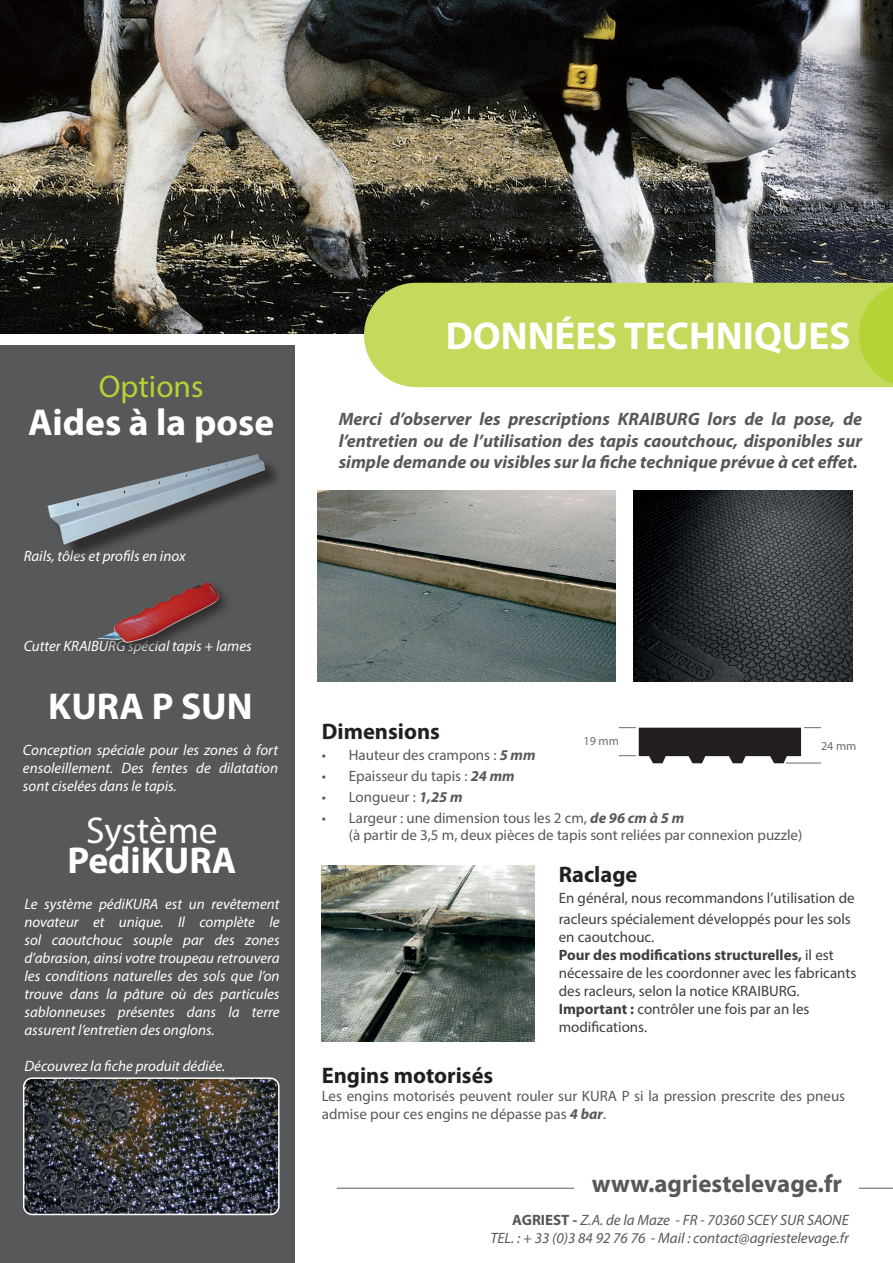
<style>
.page{position:relative;width:893px;height:1263px;background:#fff}
.page>*{position:absolute;margin:0;border:0;box-sizing:border-box;transform-origin:0 0}
.t1{font:700 39px "Myriad Pro";color:#fff}
.Subheads{font:700 37.5px/30px "Myriad Pro";color:#fff;text-align:center}
.Subheads-2{font:31.5px "Myriad Pro";color:#b5d334}
.t2{font:700 24.9px "Myriad Pro";color:#57585a}
.t3{font:700 22.5px "Myriad Pro";color:#231f20}
.t4{font:italic 700 18px/21.6px "Myriad Pro";color:#57585a;text-align:justify}
.Subheads-3{font:italic 15px/18px "Myriad Pro";color:#fff;text-align:justify}
.t5{font:15px/16.5px "Myriad Pro";color:#57585a}
.t6{font:15px/18px "Myriad Pro";color:#3e3e3f}
.t7{font:italic 15px "Myriad Pro";color:#57585a}
.t8{font:12.15px "Myriad Pro";color:#6c6d70}
.s1{font-weight:400}
.s2{font-weight:700;font-style:italic}
.s3{font-weight:700}
.s4{font-weight:700;font-style:normal}
</style>
<div class="page">
<img style="left:0;top:0;width:893px;height:334px">
<div style="left:0;top:346px;width:295px;height:917px;background:#57585a"></div>
<hr style="left:859px;top:1188px;width:34px;height:1px;background:#57585a">
<hr style="left:337px;top:1188px;width:237px;height:1px;background:#57585a">
<div style="left:364px;top:283px;width:495px;height:104px;background:#c3da5d"></div>
<svg style="left:859px;top:283px;width:34px;height:104px;background:#b9d540"></svg>
<img style="left:318px;top:490px;width:297px;height:191px">
<img style="left:633px;top:491px;width:219px;height:190px">
<svg style="left:619px;top:727px;width:202px;height:36px"></svg>
<hr style="left:786px;top:763px;width:35px;height:1px;background:#6c6d70">
<img style="left:322px;top:865px;width:212px;height:176px">
<img style="left:24px;top:1080px;width:253px;height:134px">
<div style="left:23px;top:1077px;width:257px;height:138px;border:2px solid #fff;border-radius:9px"></div>
<div style="left:50px;top:457px;width:234px;height:106px;background:#231f20;opacity:.75"></div>
<img style="left:47px;top:454px;width:218px;height:91px">
<div style="left:96px;top:580px;width:137px;height:77px;background:#231f20;opacity:.75"></div>
<img style="left:97px;top:582px;width:125px;height:62px">
<p class="Subheads-2" style="left:99px;top:367px;width:106px">Options</p>
<p class="Subheads" style="left:28px;top:406px;width:247px">Aides à la pose</p>
<p class="Subheads-3" style="left:24px;top:547px;width:163px">Rails, tôles et profils en inox</p>
<p class="Subheads-3" style="left:24px;top:637px;width:230px">Cutter KRAIBURG spécial tapis + lames</p>
<p class="Subheads" style="left:48px;top:690px;width:206px">KURA P SUN</p>
<p class="Subheads-3" style="left:23px;top:741px;width:257px">Conception spéciale pour les zones à fort ensoleillement. Des fentes de dilatation sont ciselées dans le tapis.</p>
<p class="Subheads" style="left:67px;top:814px;width:171px"><span class="s1">Système<br></span>PediKURA</p>
<p class="Subheads-3" style="left:24px;top:895px;width:257px">Le système pédiKURA est un revêtement novateur et unique. Il complète le sol caoutchouc souple par des zones d’abrasion, ainsi votre troupeau retrouvera les conditions naturelles des sols que l’on trouve dans la pâture où des particules sablonneuses présentes dans la terre assurent l’entretien des onglons.</p>
<p class="Subheads-3" style="left:24px;top:1057px;width:202px">Découvrez la fiche produit dédiée.</p>
<p class="t1" style="left:446px;top:310px;width:406px">DONNÉES TECHNIQUES</p>
<p class="t4" style="left:339px;top:408px;width:525px">Merci d’observer les prescriptions KRAIBURG lors de la pose, de l’entretien ou de l’utilisation des tapis caoutchouc, disponibles sur simple demande ou visibles sur la fiche technique prévue à cet effet.</p>
<p class="t3" style="left:322px;top:717px;width:120px">Dimensions</p>
<p class="t5" style="left:322px;top:746px;width:215px">• Hauteur des crampons : <span class="s2">5 mm</span></p>
<p class="t5" style="left:322px;top:767px;width:194px">• Epaisseur du tapis : <span class="s2">24 mm</span></p>
<p class="t5" style="left:322px;top:788px;width:142px">• Longueur : <span class="s2">1,25 m</span></p>
<p class="t5" style="left:349px;top:809px;width:455px;text-indent:-27px">• Largeur : une dimension tous les 2 cm, <span class="s2">de 96 cm à 5 m<br></span>(à partir de 3,5 m, deux pièces de tapis sont reliées par connexion puzzle)</p>
<p class="t3" style="left:559px;top:860px;width:80px">Raclage</p>
<p class="t6" style="left:559px;top:887px;width:297px;line-height:21px">En général, nous recommandons l’utilisation de racleurs spécialement développés pour les sols</p>
<p class="t6" style="left:559px;top:928px;width:97px">en caoutchouc.</p>
<p class="t6" style="left:559px;top:946px;width:299px"><span class="s3">Pour des modifications structurelles,</span> il est nécessaire de les coordonner avec les fabricants des racleurs, selon la notice KRAIBURG.</p>
<p class="t6" style="left:559px;top:1000px;width:252px"><span class="s3">Important :</span> contrôler une fois par an les modifications.</p>
<p class="t8" style="left:583px;top:734px;width:37px">19 mm</p>
<p class="t8" style="left:821px;top:738px;width:37px">24 mm</p>
<p class="t3" style="left:322px;top:1061px;width:173px">Engins motorisés</p>
<p class="t5" style="left:322px;top:1087px;width:525px;line-height:18px">Les engins motorisés peuvent rouler sur KURA P si la pression prescrite des pneus admise pour ces engins ne dépasse pas <span class="s2">4 bar</span>.</p>
<p class="t2" style="left:592px;top:1167px;width:252px">www.agriestelevage.fr</p>
<p class="t7" style="left:512px;top:1210px;width:338px"><span class="s4">AGRIEST -</span> Z.A. de la Maze - FR - 70360 SCEY SUR SAONE</p>
<p class="t7" style="left:490px;top:1228px;width:360px">TEL. : + 33 (0)3 84 92 76 76 - Mail : contact@agriestelevage.fr</p>
</div>
